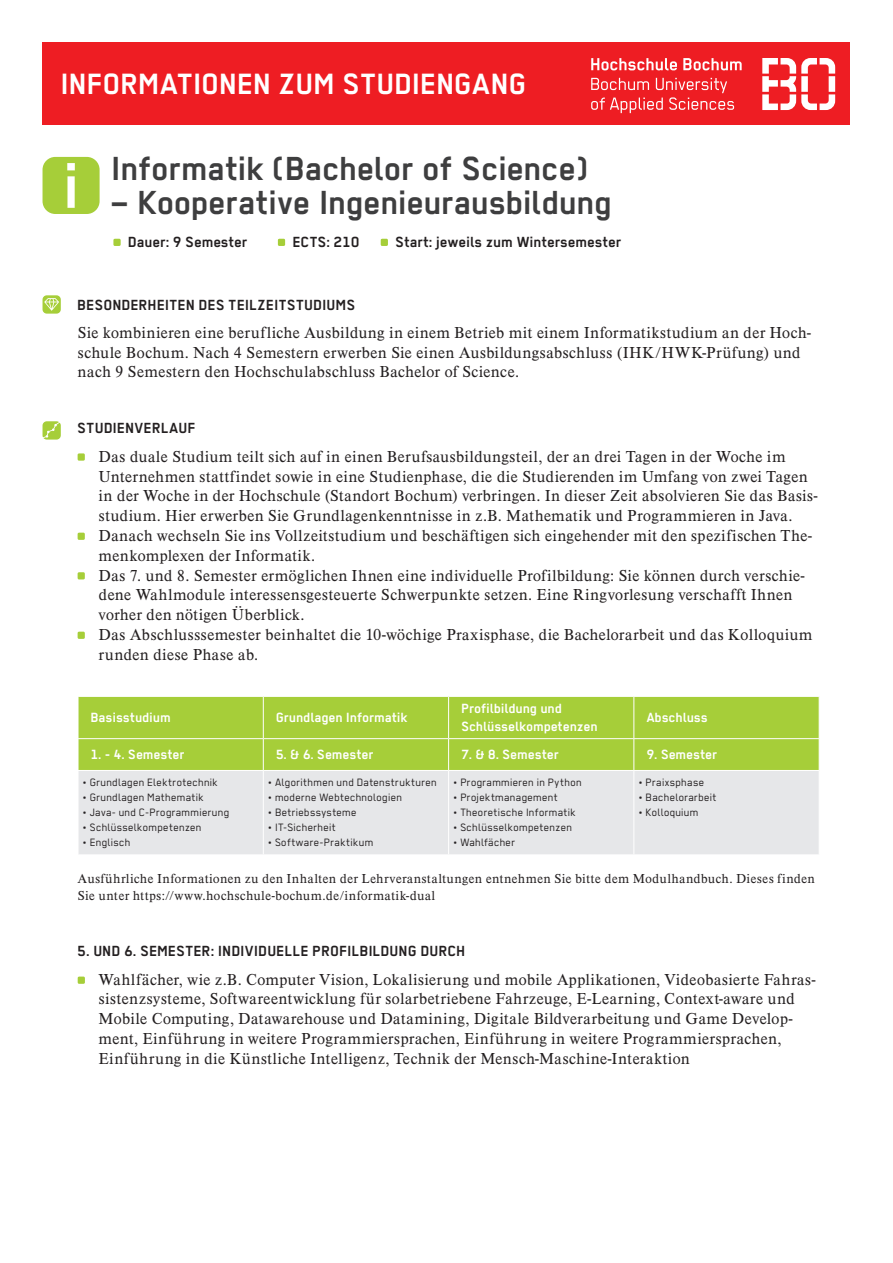
<style>
.page{position:relative;width:893px;height:1263px;background:#fff}
.page>*{position:absolute;margin:0;border:0;box-sizing:border-box;transform-origin:0 0}
.t1{font:700 37.5px "BO Regular";letter-spacing:-.005em;color:#3e3e3f}
.t2{font:700 33px "BO Regular";color:#fff}
.t3{font:16.5px/19.8px "BO Antiqua";letter-spacing:.005em;color:#231f20}
.t4{font:700 16.5px "BO Regular";color:#231f20}
.t5{font:700 16.5px "BO Regular";letter-spacing:.005em;color:#231f20}
.t6{font:700 15px/18px "BO Regular";color:#fff}
.t7{font:13.5px/16.2px "BO Antiqua";letter-spacing:.01em;color:#231f20}
.t8{font:12px "BO Regular";letter-spacing:.02em;color:#231f20}
</style>
<div class="page">
<div style="left:43px;top:43px;width:807px;height:82px;background:#ee1d23"></div>
<svg style="left:762px;top:58px;width:73px;height:52px"></svg>
<div style="left:829px;top:76px;width:6px;height:16px;background:#fff"></div>
<svg style="left:591px;top:58px;width:151px;height:12px"></svg>
<svg style="left:591px;top:78px;width:143px;height:35px"></svg>
<svg style="left:43px;top:157px;width:57px;height:57px;background:#b1d453"></svg>
<div style="left:113px;top:239px;width:8px;height:7px;background:#a6ce39"></div>
<svg style="left:43px;top:295px;width:18px;height:19px"></svg>
<svg style="left:43px;top:421px;width:18px;height:19px"></svg>
<div style="left:78px;top:453px;width:7px;height:8px;background:#a6ce39"></div>
<div style="left:78px;top:533px;width:7px;height:7px;background:#a6ce39"></div>
<div style="left:78px;top:572px;width:7px;height:7px;background:#a6ce39"></div>
<div style="left:78px;top:632px;width:7px;height:7px;background:#a6ce39"></div>
<div style="left:278px;top:239px;width:7px;height:7px;background:#a6ce39"></div>
<div style="left:381px;top:239px;width:7px;height:7px;background:#a6ce39"></div>
<div style="left:78px;top:976px;width:7px;height:8px;background:#a6ce39"></div>
<div style="left:79px;top:697px;width:740px;height:73px;background:#a6ce39"></div>
<div style="left:79px;top:771px;width:740px;height:83px;background:#e6e7e9"></div>
<hr style="left:263px;top:697px;width:1px;height:41px;background:#fff">
<hr style="left:263px;top:771px;width:1px;height:83px;background:#fff">
<hr style="left:448px;top:697px;width:1px;height:41px;background:#fff">
<hr style="left:448px;top:771px;width:1px;height:83px;background:#fff">
<hr style="left:633px;top:697px;width:1px;height:41px;background:#fff">
<hr style="left:633px;top:771px;width:1px;height:83px;background:#fff">
<hr style="left:78px;top:738px;width:185px;height:1px;background:#fff">
<hr style="left:263px;top:738px;width:186px;height:1px;background:#fff">
<hr style="left:263px;top:739px;width:1px;height:31px;background:#fff">
<hr style="left:449px;top:738px;width:185px;height:1px;background:#fff">
<hr style="left:448px;top:739px;width:1px;height:31px;background:#fff">
<hr style="left:634px;top:738px;width:185px;height:1px;background:#fff">
<hr style="left:633px;top:739px;width:1px;height:31px;background:#fff">
<h2 class="t2" style="left:61px;top:66px;width:468px">INFORMATIONEN ZUM STUDIENGANG</h2>
<h1 class="t1" style="left:112px;top:148px;width:479px">Informatik (Bachelor of Science)</h1>
<h1 class="t1" style="left:112px;top:182px;width:502px">– Kooperative Ingenieurausbildung</h1>
<p class="t4" style="left:128px;top:233px;width:121px">Dauer: 9 Semester</p>
<p class="t4" style="left:293px;top:233px;width:68px">ECTS: 210</p>
<p class="t4" style="left:396px;top:233px;width:227px">Start: jeweils zum Wintersemester</p>
<p class="t4" style="left:78px;top:296px;width:279px">BESONDERHEITEN DES TEILZEITSTUDIUMS</p>
<p class="t3" style="left:78px;top:323px;width:735px">Sie kombinieren eine berufliche Ausbildung in einem Betrieb mit einem Informatikstudium an der Hoch&shy;schule Bochum. Nach 4 Semestern erwerben Sie einen Ausbildungsabschluss (IHK/HWK-Prüfung) und nach 9 Semestern den Hochschulabschluss Bachelor of Science.</p>
<p class="t4" style="left:78px;top:419px;width:120px">STUDIENVERLAUF</p>
<p class="t3" style="left:99px;top:447px;width:720px">Das duale Studium teilt sich auf in einen Berufsausbildungsteil, der an drei Tagen in der Woche im Unternehmen stattfindet sowie in eine Studienphase, die die Studierenden im Umfang von zwei Tagen in der Woche in der Hochschule (Standort Bochum) verbringen. In dieser Zeit absolvieren Sie das Basis&shy;studium. Hier erwerben Sie Grundlagenkenntnisse in z.B. Mathematik und Programmieren in Java.<br>Danach wechseln Sie ins Vollzeitstudium und beschäftigen sich eingehender mit den spezifischen The&shy;menkomplexen der Informatik.<br>Das 7. und 8. Semester ermöglichen Ihnen eine individuelle Profilbildung: Sie können durch verschie&shy;dene Wahlmodule interessensgesteuerte Schwerpunkte setzen. Eine Ringvorlesung verschafft Ihnen vorher den nötigen Überblick.<br>Das Abschlusssemester beinhaltet die 10-wöchige Praxisphase, die Bachelorarbeit und das Kolloquium runden diese Phase ab.</p>
<p class="t6" style="left:91px;top:708px;width:82px">Basisstudium</p>
<p class="t6" style="left:276px;top:708px;width:133px">Grundlagen Informatik</p>
<p class="t6" style="left:461px;top:699px;width:138px">Profilbildung und<br>Schlüsselkompetenzen</p>
<p class="t6" style="left:647px;top:708px;width:63px">Abschluss</p>
<p class="t6" style="left:91px;top:745px;width:96px">1. - 4. Semester</p>
<p class="t6" style="left:276px;top:745px;width:99px">5. &amp; 6. Semester</p>
<p class="t6" style="left:461px;top:745px;width:99px">7. &amp; 8. Semester</p>
<p class="t6" style="left:647px;top:745px;width:72px">9. Semester</p>
<p class="t8" style="left:82px;top:776px;width:137px">• Grundlagen Elektrotechnik</p>
<p class="t8" style="left:82px;top:791px;width:123px">• Grundlagen Mathematik</p>
<p class="t8" style="left:82px;top:806px;width:148px">• Java- und C-Programmierung</p>
<p class="t8" style="left:82px;top:821px;width:121px">• Schlüsselkompetenzen</p>
<p class="t8" style="left:82px;top:836px;width:50px">• Englisch</p>
<p class="t8" style="left:268px;top:776px;width:171px">• Algorithmen und Datenstrukturen</p>
<p class="t8" style="left:268px;top:791px;width:136px">• moderne Webtechnologien</p>
<p class="t8" style="left:268px;top:806px;width:91px">• Betriebssysteme</p>
<p class="t8" style="left:268px;top:821px;width:70px">• IT-Sicherheit</p>
<p class="t8" style="left:268px;top:836px;width:108px">• Software-Praktikum</p>
<p class="t8" style="left:453px;top:776px;width:130px">• Programmieren in Python</p>
<p class="t8" style="left:453px;top:791px;width:106px">• Projektmanagement</p>
<p class="t8" style="left:453px;top:806px;width:125px">• Theoretische Informatik</p>
<p class="t8" style="left:453px;top:821px;width:121px">• Schlüsselkompetenzen</p>
<p class="t8" style="left:453px;top:836px;width:64px">• Wahlfächer</p>
<p class="t8" style="left:638px;top:776px;width:68px">• Praixsphase</p>
<p class="t8" style="left:638px;top:791px;width:80px">• Bachelorarbeit</p>
<p class="t8" style="left:638px;top:806px;width:62px">• Kolloquium</p>
<p class="t7" style="left:78px;top:871px;width:739px">Ausführliche Informationen zu den Inhalten der Lehrveranstaltungen entnehmen Sie bitte dem Modulhandbuch. Dieses finden<br>Sie unter https://www.hochschule-bochum.de/informatik-dual</p>
<p class="t5" style="left:78px;top:942px;width:389px">5. UND 6. SEMESTER: INDIVIDUELLE PROFILBILDUNG DURCH</p>
<p class="t3" style="left:99px;top:969px;width:718px">Wahlfächer, wie z.B. Computer Vision, Lokalisierung und mobile Applikationen, Videobasierte Fahras&shy;sistenzsysteme, Softwareentwicklung für solarbetriebene Fahrzeuge, E-Learning, Context-aware und Mobile Computing, Datawarehouse und Datamining, Digitale Bildverarbeitung und Game Develop&shy;ment, Einführung in weitere Programmiersprachen, Einführung in weitere Programmiersprachen, Einführung in die Künstliche Intelligenz, Technik der Mensch-Maschine-Interaktion</p>
</div>
